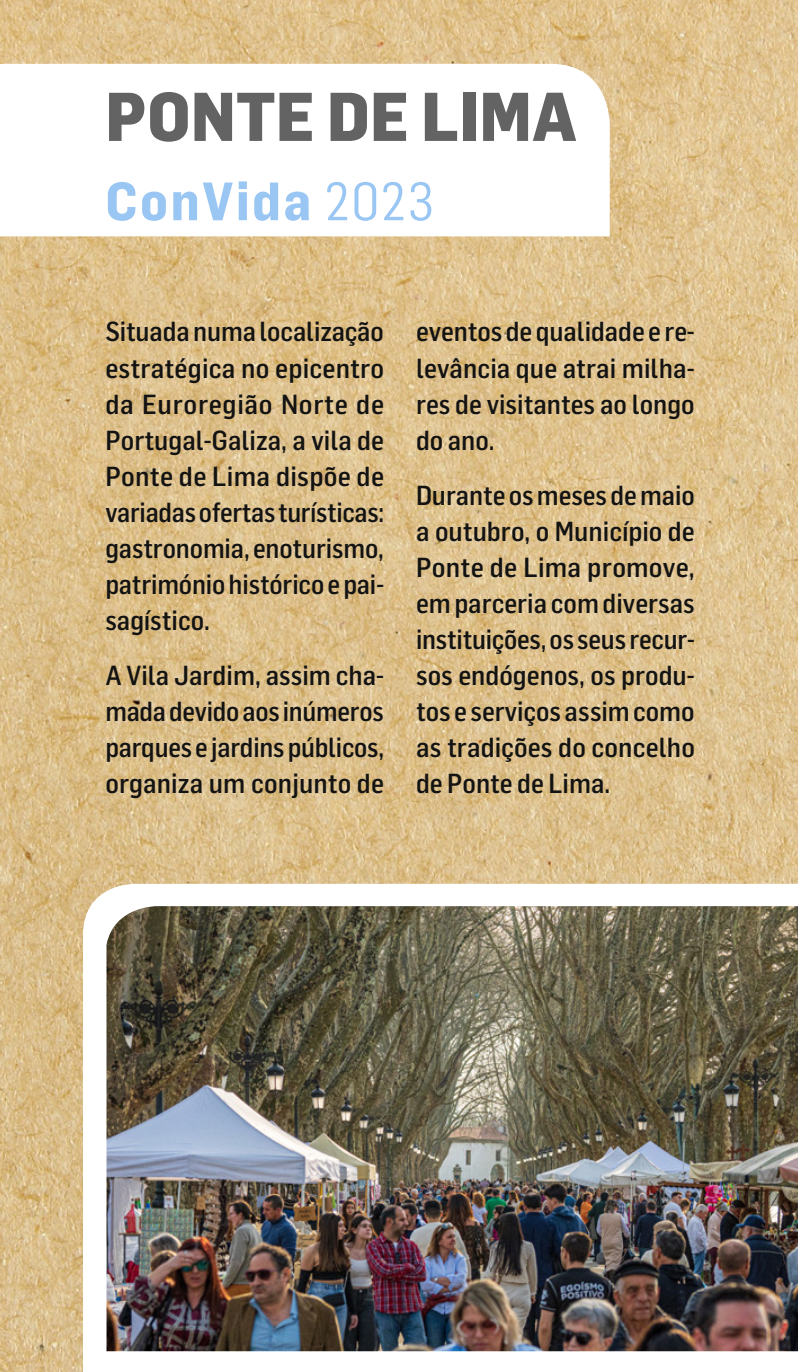
<style>
.page{position:relative;width:798px;height:1372px;background:#fff}
.page>*{position:absolute;margin:0;border:0;box-sizing:border-box;transform-origin:0 0}
.t1{font:800 67.5px "Flama Semicondensed";color:#646363}
.t2{font:700 52.88px "Flama Semicondensed";letter-spacing:.04em;color:#9ac6f3}
.t3{font:500 27px/36px "Flama Semicond";color:#131313;text-align:justify}
.s1{font-weight:400}
</style>
<div class="page">
<img style="left:0;top:0;width:797px;height:1371px">
<svg style="left:0;top:64px;width:609px;height:172px"></svg>
<svg style="left:83px;top:883px;width:714px;height:488px"></svg>
<img style="left:106px;top:906px;width:691px;height:445px">
<h1 class="t1" style="left:105px;top:72px;width:473px">PONTE DE LIMA</h1>
<h2 class="t2" style="left:105px;top:167px;width:330px">ConVida <span class="s1">2023</span></h2>
<p class="t3" style="left:105px;top:313px;width:280px">Situada numa localização estratégica no epicentro da Euroregião Norte de Portugal-Galiza, a vila de Ponte de Lima dispõe de variadas ofertas turísticas: gastronomia, enoturismo, património histórico e pai&shy;sagístico.</p>
<p class="t3" style="left:105px;top:656px;width:280px">A Vila Jardim, assim cha&shy;mada devido aos inúmeros parques e jardins públicos, organiza um conjunto de</p>
<p class="t3" style="left:416px;top:313px;width:280px">eventos de qualidade e re&shy;levância que atrai milha&shy;res de visitantes ao longo do ano.</p>
<p class="t3" style="left:416px;top:476px;width:280px">Durante os meses de maio a outubro, o Município de Ponte de Lima promove, em parceria com diversas instituições, os seus recur&shy;sos endógenos, os produ&shy;tos e serviços assim como as tradições do concelho de Ponte de Lima.</p>
</div>
